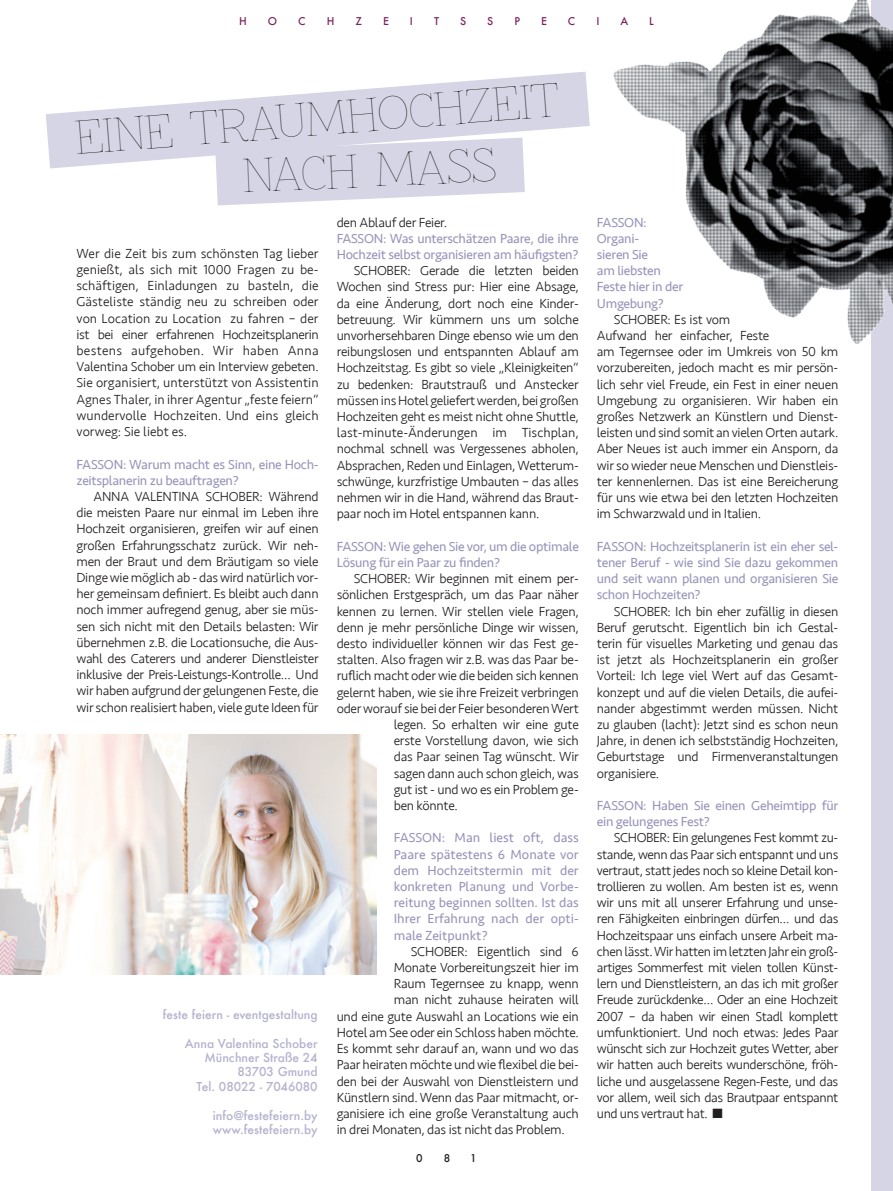
<style>
.page{position:relative;width:893px;height:1191px;background:#fff}
.page>*{position:absolute;margin:0;border:0;box-sizing:border-box;transform-origin:0 0}
.t1{font:43.5px "Znikomit SC";color:#231f20}
.t2{font:300 13.5px/16.2px "Seravek";letter-spacing:-.02em;color:#231f20;text-align:justify}
.t3{font:13.5px/16.2px "Seravek";letter-spacing:-.02em;color:#9895ba}
.t4{font:500 12px/14.4px "Futura";color:#b4b2ce;text-align:right}
.t5{font:500 10.5px "Futura";color:#7d245f}
.t6{font:500 10.5px "Futura";color:#231f20}
</style>
<div class="page">
<div style="left:872px;top:0;width:21px;height:1191px;background:#d6d5e5"></div>
<img style="left:584px;top:0;width:309px;height:462px">
<svg style="left:46px;top:72px;width:544px;height:96px;fill:#d6d5e5"></svg>
<svg style="left:215px;top:138px;width:310px;height:67px;background:#dad9e8"></svg>
<img style="left:0;top:734px;width:377px;height:241px">
<p class="t5" style="left:239px;top:14px;width:9px">H</p>
<p class="t5" style="left:268px;top:14px;width:11px">O</p>
<p class="t5" style="left:298px;top:14px;width:9px">C</p>
<p class="t5" style="left:327px;top:14px;width:9px">H</p>
<p class="t5" style="left:355px;top:14px;width:8px">Z</p>
<p class="t5" style="left:383px;top:14px;width:7px">E</p>
<p class="t5" style="left:410px;top:14px;width:5px">I</p>
<p class="t5" style="left:434px;top:14px;width:7px">T</p>
<p class="t5" style="left:460px;top:14px;width:8px">S</p>
<p class="t5" style="left:487px;top:14px;width:6px">s</p>
<p class="t5" style="left:514px;top:14px;width:7px">p</p>
<p class="t5" style="left:541px;top:14px;width:20px">eci</p>
<p class="t5" style="left:620px;top:14px;width:9px">a</p>
<p class="t5" style="left:649px;top:14px;width:6px">l</p>
<h1 class="t1" style="left:73px;top:109px;width:487px;rotate:-4deg">eine traumhochzeit</h1>
<h1 class="t1" style="left:241px;top:150px;width:255px;rotate:-3deg">nach mass</h1>
<p class="t2" style="left:77px;top:245px;width:244px">Wer die Zeit bis zum schönsten Tag lieber genießt, als sich mit 1000 Fragen zu be&shy;schäftigen, Einladungen zu basteln, die Gästeliste ständig neu zu schreiben oder von Location zu Location zu fahren – der ist bei einer erfahrenen Hochzeitsplanerin bestens aufgehoben. Wir haben Anna Valentina Schober um ein Interview gebeten.<br>Sie organisiert, unterstützt von Assistentin Agnes Thaler, in ihrer Agentur „feste feiern“ wundervolle Hochzeiten. Und eins gleich vorweg: Sie liebt es.</p>
<p class="t3" style="left:77px;top:456px;width:244px">FASSON: Warum macht es Sinn, eine Hoch&shy;zeitsplanerin zu beauftragen?</p>
<p class="t2" style="left:77px;top:488px;width:244px;text-indent:17px">Anna Valenti na Schober: Während die meisten Paare nur einmal im Leben ihre Hochzeit organisieren, greifen wir auf einen großen Erfahrungsschatz zurück. Wir neh&shy;men der Braut und dem Bräutigam so viele Dinge wie möglich ab - das wird natürlich vor&shy;her gemeinsam definiert. Es bleibt auch dann noch immer aufregend genug, aber sie müs&shy;sen sich nicht mit den Details belasten: Wir übernehmen z.B. die Locationsuche, die Aus&shy;wahl des Caterers und anderer Dienstleister inklusive der Preis-Leistungs-Kontrolle… Und wir haben aufgrund der gelungenen Feste, die wir schon realisiert haben, viele gute Ideen für</p>
<p class="t4" style="left:163px;top:1007px;width:156px">feste feiern - eventgestaltung</p>
<p class="t4" style="left:185px;top:1035px;width:134px">Anna Valentina Schober<br>Münchner Straße 24<br>83703 Gmund<br>Tel. 08022 - 7046080</p>
<p class="t4" style="left:213px;top:1107px;width:106px;text-align:left">info@festefeiern.by www.festefeiern.by</p>
<p class="t2" style="left:337px;top:214px;width:112px">den Ablauf der Feier.</p>
<p class="t3" style="left:337px;top:230px;width:244px">FASSON: Was unterschätzen Paare, die ihre<br>Hochzeit selbst organisieren am häufigsten?</p>
<p class="t2" style="left:337px;top:263px;width:244px;text-indent:17px">SCHOBER: Gerade die letzten beiden Wochen sind Stress pur: Hier eine Absage, da eine Änderung, dort noch eine Kinder&shy;betreuung. Wir kümmern uns um solche unvorhersehbaren Dinge ebenso wie um den reibungslosen und entspannten Ablauf am Hochzeitstag. Es gibt so viele „Kleinigkeiten“ zu bedenken: Brautstrauß und Anstecker müssen ins Hotel geliefert werden, bei großen Hochzeiten geht es meist nicht ohne Shuttle, last-minute-Änderungen im Tischplan, nochmal schnell was Vergessenes abholen, Absprachen, Reden und Einlagen, Wetterum&shy;schwünge, kurzfristige Umbauten – das alles nehmen wir in die Hand, während das Braut&shy;paar noch im Hotel entspannen kann.</p>
<p class="t3" style="left:337px;top:538px;width:244px">FASSON: Wie gehen Sie vor, um die optimale<br>Lösung für ein Paar zu finden?</p>
<p class="t2" style="left:354px;top:571px;width:227px">SCHOBER: Wir beginnen mit einem per-</p>
<p class="t2" style="left:337px;top:587px;width:244px">sönlichen Erstgespräch, um das Paar näher</p>
<p class="t2" style="left:337px;top:603px;width:244px">kennen zu lernen. Wir stellen viele Fragen,</p>
<p class="t2" style="left:337px;top:619px;width:244px">denn je mehr persönliche Dinge wir wissen,</p>
<p class="t2" style="left:337px;top:635px;width:244px">desto individueller können wir das Fest ge-</p>
<p class="t2" style="left:337px;top:652px;width:244px">stalten. Also fragen wir z.B. was das Paar be-</p>
<p class="t2" style="left:337px;top:668px;width:244px">ruflich macht oder wie die beiden sich kennen</p>
<p class="t2" style="left:337px;top:684px;width:244px">gelernt haben, wie sie ihre Freizeit verbringen</p>
<p class="t2" style="left:337px;top:700px;width:244px">oder worauf sie bei der Feier besonderen Wert</p>
<p class="t2" style="left:394px;top:716px;width:187px">legen. So erhalten wir eine gute</p>
<p class="t2" style="left:394px;top:733px;width:187px">erste Vorstellung davon, wie sich</p>
<p class="t2" style="left:394px;top:749px;width:187px">das Paar seinen Tag wünscht. Wir</p>
<p class="t2" style="left:394px;top:765px;width:187px">sagen dann auch schon gleich, was</p>
<p class="t2" style="left:394px;top:781px;width:187px">gut ist - und wo es ein Problem ge-</p>
<p class="t2" style="left:394px;top:797px;width:66px">ben könnte.</p>
<p class="t3" style="left:394px;top:829px;width:187px;text-align:justify">FASSON: Man liest oft, dass Paare spätestens 6 Monate vor dem Hochzeitstermin mit der konkreten Planung und Vorbe&shy;reitung beginnen sollten. Ist das Ihrer Erfahrung nach der opti&shy;male Zeitpunkt?</p>
<p class="t2" style="left:411px;top:943px;width:170px">SCHOBER: Eigentlich sind 6</p>
<p class="t2" style="left:394px;top:959px;width:187px">Monate Vorbereitungszeit hier im</p>
<p class="t2" style="left:394px;top:976px;width:187px">Raum Tegernsee zu knapp, wenn</p>
<p class="t2" style="left:394px;top:992px;width:187px">man nicht zuhause heiraten will</p>
<p class="t2" style="left:337px;top:1008px;width:244px">und eine gute Auswahl an Locations wie ein</p>
<p class="t2" style="left:337px;top:1024px;width:244px">Hotel am See oder ein Schloss haben möchte.</p>
<p class="t2" style="left:337px;top:1040px;width:244px">Es kommt sehr darauf an, wann und wo das</p>
<p class="t2" style="left:337px;top:1057px;width:244px">Paar heiraten möchte und wie flexibel die bei-</p>
<p class="t2" style="left:337px;top:1073px;width:244px">den bei der Auswahl von Dienstleistern und</p>
<p class="t2" style="left:337px;top:1089px;width:244px">Künstlern sind. Wenn das Paar mitmacht, or-</p>
<p class="t2" style="left:337px;top:1105px;width:244px">ganisiere ich eine große Veranstaltung auch</p>
<p class="t2" style="left:337px;top:1121px;width:230px">in drei Monaten, das ist nicht das Problem.</p>
<p class="t6" style="left:416px;top:1150px;width:8px">0</p>
<p class="t6" style="left:444px;top:1150px;width:8px">8</p>
<p class="t6" style="left:470px;top:1150px;width:8px">1</p>
<p class="t3" style="left:597px;top:214px;width:88px">FASSON:<br>Organi-<br>sieren Sie<br>am liebsten<br>Feste hier in der<br>Umgebung?</p>
<p class="t2" style="left:597px;top:311px;width:243px;text-align:left;text-indent:17px">SCHOBER: Es ist vom<br>Aufwand her einfacher, Feste<br>am Tegernsee oder im Umkreis von 50 km vorzubereiten, jedoch macht es mir persön&shy;lich sehr viel Freude, ein Fest in einer neuen Umgebung zu organisieren. Wir haben ein großes Netzwerk an Künstlern und Dienst&shy;leisten und sind somit an vielen Orten autark.<br>Aber Neues ist auch immer ein Ansporn, da wir so wieder neue Menschen und Dienstleis&shy;ter kennenlernen. Das ist eine Bereicherung für uns wie etwa bei den letzten Hochzeiten im Schwarzwald und in Italien.</p>
<p class="t3" style="left:597px;top:538px;width:243px;text-align:justify">FASSON: Hochzeitsplanerin ist ein eher sel&shy;tener Beruf - wie sind Sie dazu gekommen und seit wann planen und organisieren Sie schon Hochzeiten?</p>
<p class="t2" style="left:597px;top:603px;width:243px;text-indent:17px">SCHOBER: Ich bin eher zufällig in diesen Beruf gerutscht. Eigentlich bin ich Gestal&shy;terin für visuelles Marketing und genau das ist jetzt als Hochzeitsplanerin ein großer Vorteil: Ich lege viel Wert auf das Gesamt&shy;konzept und auf die vielen Details, die aufei&shy;nander abgestimmt werden müssen. Nicht zu glauben (lacht): Jetzt sind es schon neun Jahre, in denen ich selbstständig Hochzeiten, Geburtstage und Firmenveranstaltungen organisiere.</p>
<p class="t3" style="left:597px;top:797px;width:243px">FASSON: Haben Sie einen Geheimtipp für ein gelungenes Fest?</p>
<p class="t2" style="left:597px;top:830px;width:243px;text-indent:17px">Schober: Ein gelungenes Fest kommt zu&shy;stande, wenn das Paar sich entspannt und uns vertraut, statt jedes noch so kleine Detail kon&shy;trollieren zu wollen. Am besten ist es, wenn wir uns mit all unserer Erfahrung und unse&shy;ren Fähigkeiten einbringen dürfen… und das Hochzeitspaar uns einfach unsere Arbeit ma&shy;chen lässt. Wir hatten im letzten Jahr ein groß&shy;artiges Sommerfest mit vielen tollen Künst&shy;lern und Dienstleistern, an das ich mit großer Freude zurückdenke… Oder an eine Hochzeit 2007 – da haben wir einen Stadl komplett umfunktioniert. Und noch etwas: Jedes Paar wünscht sich zur Hochzeit gutes Wetter, aber wir hatten auch bereits wunderschöne, fröh&shy;liche und ausgelassene Regen-Feste, und das vor allem, weil sich das Brautpaar entspannt und uns vertraut hat. ■</p>
</div>
